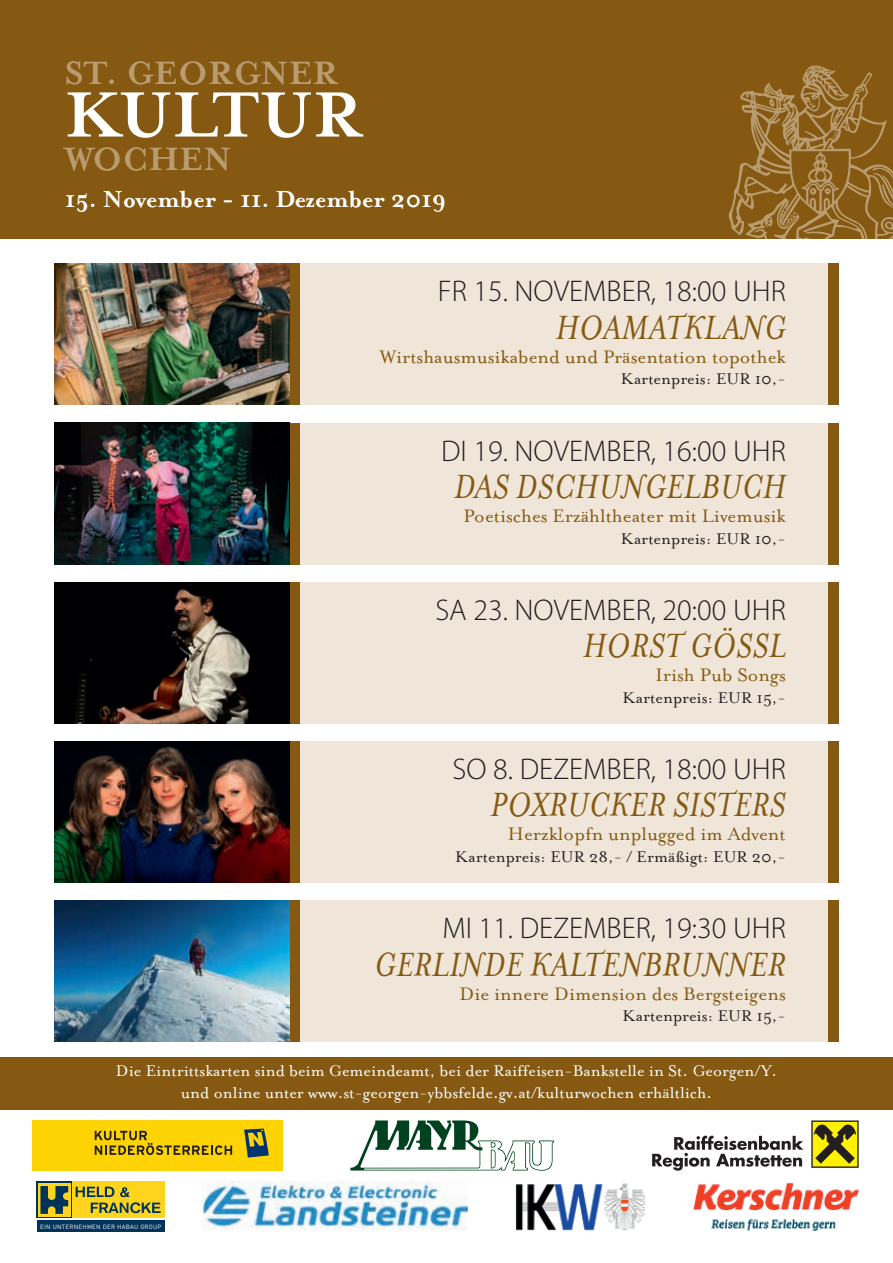
<style>
.page{position:relative;width:893px;height:1263px;background:#fff}
.page>*{position:absolute;margin:0;border:0;box-sizing:border-box;transform-origin:0 0}
.t1{font:700 73.5px "Mrs Eaves";color:#fff}
.t2{font:italic 39px "Mrs Eaves";color:#855911}
.t3{font:700 37.5px "Mrs Eaves";color:#ba9c71}
.t4{font:300 30px "Myriad Pro";color:#231f20}
.t5{font:700 27px "Mrs Eaves";letter-spacing:-.01em;color:#fff}
.t6{font:21px "Mrs Eaves Roman";color:#855911}
.t7{font:18px/21.6px "Mrs Eaves Roman";color:#fff;text-align:center}
.t8{font:18px "Mrs Eaves Roman";color:#231f20}
.t9{font:6.15px "DIN Pro";letter-spacing:.045em;color:#fff}
</style>
<div class="page">
<div style="left:289px;top:264px;width:550px;height:141px;background:#efe6d9"></div>
<div style="left:289px;top:423px;width:550px;height:141px;background:#efe6d9"></div>
<div style="left:289px;top:582px;width:550px;height:141px;background:#efe6d9"></div>
<div style="left:289px;top:741px;width:550px;height:141px;background:#efe6d9"></div>
<div style="left:289px;top:901px;width:550px;height:141px;background:#efe6d9"></div>
<div style="left:0;top:0;width:893px;height:238px;background:#855911"></div>
<div style="left:0;top:1057px;width:893px;height:52px;background:#855911"></div>
<svg style="left:728px;top:65px;width:165px;height:173px"></svg>
<div style="left:289px;top:264px;width:10px;height:141px;background:#855911"></div>
<div style="left:829px;top:264px;width:10px;height:141px;background:#855911"></div>
<div style="left:289px;top:423px;width:10px;height:141px;background:#855911"></div>
<div style="left:829px;top:423px;width:10px;height:141px;background:#855911"></div>
<div style="left:289px;top:582px;width:10px;height:141px;background:#855911"></div>
<div style="left:829px;top:582px;width:10px;height:141px;background:#855911"></div>
<div style="left:289px;top:741px;width:10px;height:141px;background:#855911"></div>
<div style="left:829px;top:741px;width:10px;height:141px;background:#855911"></div>
<div style="left:289px;top:901px;width:10px;height:141px;background:#855911"></div>
<div style="left:829px;top:901px;width:10px;height:141px;background:#855911"></div>
<div style="left:37px;top:1181px;width:127px;height:37px;background:#fed41d"></div>
<div style="left:37px;top:1181px;width:35px;height:37px;background:#00335a"></div>
<div style="left:38px;top:1183px;width:33px;height:34px;background:#fed41d"></div>
<svg style="left:40px;top:1186px;width:28px;height:28px"></svg>
<svg style="left:76px;top:1187px;width:85px;height:26px"></svg>
<div style="left:37px;top:1220px;width:127px;height:12px;background:#00335a"></div>
<svg style="left:350px;top:1120px;width:204px;height:51px"></svg>
<svg style="left:811px;top:1120px;width:48px;height:48px"></svg>
<div style="left:813px;top:1122px;width:44px;height:44px;background:#fff101"></div>
<svg style="left:814px;top:1124px;width:42px;height:40px"></svg>
<svg style="left:652px;top:1136px;width:151px;height:35px"></svg>
<img style="left:203px;top:1181px;width:265px;height:49px">
<img style="left:516px;top:1183px;width:129px;height:48px">
<img style="left:693px;top:1181px;width:166px;height:50px">
<div style="left:32px;top:1120px;width:251px;height:51px;background:#fed304"></div>
<svg style="left:95px;top:1131px;width:137px;height:24px"></svg>
<svg style="left:244px;top:1128px;width:25px;height:29px"></svg>
<img style="left:54px;top:264px;width:235px;height:141px">
<img style="left:54px;top:423px;width:235px;height:141px">
<img style="left:54px;top:582px;width:235px;height:141px">
<img style="left:54px;top:741px;width:235px;height:141px">
<img style="left:54px;top:901px;width:235px;height:141px">
<h3 class="t3" style="left:65px;top:51px;width:275px">ST. GEORGNER</h3>
<h1 class="t1" style="left:65px;top:72px;width:300px">KULTUR</h1>
<h3 class="t3" style="left:65px;top:137px;width:168px">WOCHEN</h3>
<p class="t5" style="left:65px;top:183px;width:383px">15. November - 11. Dezember 2019</p>
<h3 class="t4" style="left:438px;top:273px;width:349px">FR 15. NOVEMBER, 18:00 UHR</h3>
<h2 class="t2" style="left:555px;top:306px;width:232px">HOAMATKLANG</h2>
<p class="t6" style="left:380px;top:345px;width:407px">Wirtshausmusikabend und Präsentation topothek</p>
<p class="t8" style="left:621px;top:369px;width:166px">Kartenpreis: EUR 10,-</p>
<h3 class="t4" style="left:441px;top:433px;width:346px">DI 19. NOVEMBER, 16:00 UHR</h3>
<h2 class="t2" style="left:454px;top:465px;width:333px">DAS DSCHUNGELBUCH</h2>
<p class="t6" style="left:464px;top:504px;width:324px">Poetisches Erzähltheater mit Livemusik</p>
<p class="t8" style="left:621px;top:528px;width:166px">Kartenpreis: EUR 10,-</p>
<h3 class="t4" style="left:435px;top:592px;width:352px">SA 23. NOVEMBER, 20:00 UHR</h3>
<h2 class="t2" style="left:583px;top:624px;width:205px">HORST GÖSSL</h2>
<p class="t6" style="left:655px;top:663px;width:132px">Irish Pub Songs</p>
<p class="t8" style="left:623px;top:688px;width:165px">Kartenpreis: EUR 15,-</p>
<h3 class="t4" style="left:453px;top:751px;width:335px">SO 8. DEZEMBER, 18:00 UHR</h3>
<h2 class="t2" style="left:490px;top:783px;width:297px">POXRUCKER SISTERS</h2>
<p class="t6" style="left:508px;top:822px;width:279px">Herzklopfn unplugged im Advent</p>
<p class="t8" style="left:455px;top:847px;width:332px">Kartenpreis: EUR 28,- / Ermäßigt: EUR 20,-</p>
<h3 class="t4" style="left:442px;top:910px;width:345px">MI 11. DEZEMBER, 19:30 UHR</h3>
<h2 class="t2" style="left:374px;top:943px;width:413px">GERLINDE KALTENBRUNNER</h2>
<p class="t6" style="left:459px;top:982px;width:328px">Die innere Dimension des Bergsteigens</p>
<p class="t8" style="left:623px;top:1006px;width:165px">Kartenpreis: EUR 15,-</p>
<p class="t7" style="left:116px;top:1060px;width:662px">Die Eintrittskarten sind beim Gemeindeamt, bei der Raiffeisen-Bankstelle in St. Georgen/Y. und online unter www.st-georgen-ybbsfelde.gv.at/kulturwochen erhältlich.</p>
<p class="t9" style="left:40px;top:1221px;width:123px">EIN UNTERNEHMEN DER HABAU GROUP</p>
</div>
